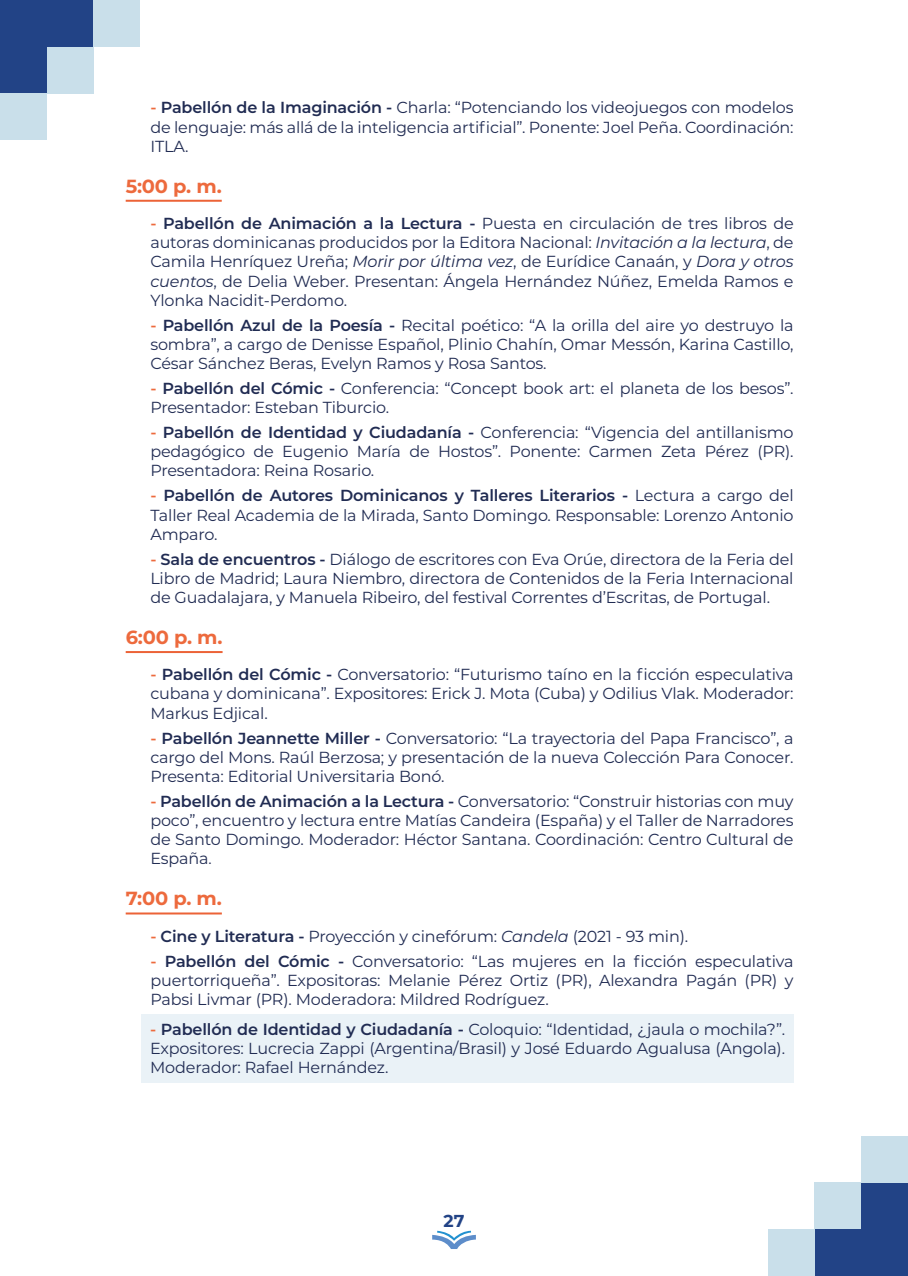
<style>
.page{position:relative;width:908px;height:1276px;background:#fff}
.page>*{position:absolute;margin:0;border:0;box-sizing:border-box;transform-origin:0 0}
.t1{font:700 19px "Montserrat";color:#ed6a3d}
.t2{font:700 17.2px "Montserrat";color:#224386}
.t3{font:16px/19.2px "Montserrat";letter-spacing:-.01em;color:#212c53;text-align:justify}
.s1{font-weight:600;color:#ed6a3d}
.s2{font-weight:600}
.s3{font-style:italic}
.s4{font-size:15.2px}
</style>
<div class="page">
<div style="left:47px;top:0;width:46px;height:47px;background:#224386"></div>
<div style="left:814px;top:1229px;width:46px;height:47px;background:#224386"></div>
<div style="left:93px;top:0;width:47px;height:47px;background:#c9dfea"></div>
<div style="left:767px;top:1229px;width:47px;height:47px;background:#c9dfea"></div>
<div style="left:0;top:47px;width:47px;height:46px;background:#224386"></div>
<div style="left:860px;top:1182px;width:47px;height:47px;background:#224386"></div>
<div style="left:47px;top:47px;width:46px;height:46px;background:#c9dfea"></div>
<div style="left:814px;top:1182px;width:46px;height:47px;background:#c9dfea"></div>
<div style="left:0;top:93px;width:47px;height:47px;background:#c9dfea"></div>
<div style="left:860px;top:1136px;width:47px;height:46px;background:#c9dfea"></div>
<div style="left:0;top:0;width:47px;height:47px;background:#224386"></div>
<div style="left:860px;top:1229px;width:47px;height:47px;background:#224386"></div>
<svg style="left:432px;top:1230px;width:43px;height:19px"></svg>
<hr style="left:126px;top:200px;width:96px;height:2px;background:#ec6337">
<hr style="left:126px;top:651px;width:96px;height:2px;background:#ec6337">
<hr style="left:126px;top:912px;width:96px;height:2px;background:#ec6337">
<div style="left:141px;top:1014px;width:652px;height:69px;background:#eaf2f7"></div>
<p class="t3" style="left:150px;top:97px;width:644px"><span class="s1">-</span> <span class="s2">Pabellón de la Imaginación -</span> Charla: “Potenciando los videojuegos con modelos de lenguaje: más allá de la inteligencia artificial”. Ponente: Joel Peña. Coordinación:<br>ITLA.</p>
<p class="t1" style="left:126px;top:172px;width:97px">5:00 p. m.</p>
<p class="t3" style="left:150px;top:213px;width:644px"><span class="s1">-</span> <span class="s2">Pabellón de Animación a la Lectura -</span> Puesta en circulación de tres libros de autoras dominicanas producidos por la Editora Nacional: <span class="s3">Invitación a la lectura</span>, de Camila Henríquez Ureña; <span class="s3">Morir por última vez</span>, de Eurídice Canaán, y <span class="s3">Dora y otros cuentos</span>, de Delia Weber. Presentan: Ángela Hernández Núñez, Emelda Ramos e Ylonka Nacidit-Perdomo.</p>
<p class="t3" style="left:150px;top:315px;width:644px"><span class="s1">-</span> <span class="s2">Pabellón Azul de la Poesía -</span> Recital poético: “A la orilla del aire yo destruyo la sombra”, a cargo de Denisse Español, Plinio Chahín, Omar Messón, Karina Castillo, César Sánchez Beras, Evelyn Ramos y Rosa Santos.</p>
<p class="t3" style="left:150px;top:378px;width:644px"><span class="s1">-</span> <span class="s2">Pabellón del Cómic -</span> Conferencia: “Concept book art: el planeta de los besos”.<br>Presentador: Esteban Tiburcio.</p>
<p class="t3" style="left:150px;top:422px;width:644px"><span class="s1">-</span> <span class="s2">Pabellón de Identidad y Ciudadanía -</span> Conferencia: “Vigencia del antillanismo pedagógico de Eugenio María de Hostos”. Ponente: Carmen Zeta Pérez (PR).<br>Presentadora: Reina Rosario.</p>
<p class="t3" style="left:150px;top:485px;width:644px"><span class="s1">-</span> <span class="s2">Pabellón de Autores Dominicanos y Talleres Literarios -</span> Lectura a cargo del Taller Real Academia de la Mirada, Santo Domingo. Responsable: Lorenzo Antonio Amparo.</p>
<p class="t3" style="left:150px;top:549px;width:644px"><span class="s1">-</span> <span class="s2">Sala de encuentros -</span> Diálogo de escritores con Eva Orúe, directora de la Feria del Libro de Madrid; Laura Niembro, directora de Contenidos de la Feria Internacional de Guadalajara, y Manuela Ribeiro, del festival Correntes d’Escritas, de Portugal.</p>
<p class="t1" style="left:126px;top:623px;width:98px">6:00 p. m.</p>
<p class="t3" style="left:150px;top:664px;width:644px"><span class="s1">-</span> <span class="s2">Pabellón del Cómic -</span> Conversatorio: “Futurismo taíno en la ficción especulativa cubana y dominicana”. Expositores: Erick J. Mota (Cuba) y Odilius Vlak. Moderador:<br>Markus Edjical.</p>
<p class="t3" style="left:150px;top:727px;width:644px"><span class="s1">-</span> <span class="s2">Pabellón Jeannette Miller -</span> Conversatorio: “La trayectoria del Papa Francisco”, a cargo del Mons. Raúl Berzosa; y presentación de la nueva Colección Para Conocer.<br>Presenta: Editorial Universitaria Bonó.</p>
<p class="t3" style="left:150px;top:791px;width:644px"><span class="s1">-</span> <span class="s2">Pabellón de Animación a la Lectura -</span> Conversatorio: “Construir historias con muy poco”, encuentro y lectura entre Matías Candeira (España) y el Taller de Narradores de Santo Domingo. Moderador: Héctor Santana. Coordinación: Centro Cultural de España<span class="s4">.</span></p>
<p class="t1" style="left:126px;top:885px;width:98px">7:00 p. m.</p>
<p class="t3" style="left:150px;top:926px;width:539px"><span class="s1">-</span> <span class="s2">Cine y Literatura -</span> Proyección y cinefórum: <span class="s3">Candela</span> (2021 - 93 min).</p>
<p class="t3" style="left:150px;top:950px;width:644px"><span class="s1">-</span> <span class="s2">Pabellón del Cómic -</span> Conversatorio: “Las mujeres en la ficción especulativa puertorriqueña”. Expositoras: Melanie Pérez Ortiz (PR), Alexandra Pagán (PR) y Pabsi Livmar (PR). Moderadora: Mildred Rodríguez.</p>
<p class="t3" style="left:150px;top:1019px;width:636px"><span class="s1">-</span> <span class="s2">Pabellón de Identidad y Ciudadanía -</span> Coloquio: “Identidad, ¿jaula o mochila?”.<br>Expositores: Lucrecia Zappi (Argentina/Brasil) y José Eduardo Agualusa (Angola).<br>Moderador: Rafael Hernández.</p>
<p class="t2" style="left:443px;top:1208px;width:22px">27</p>
</div>
